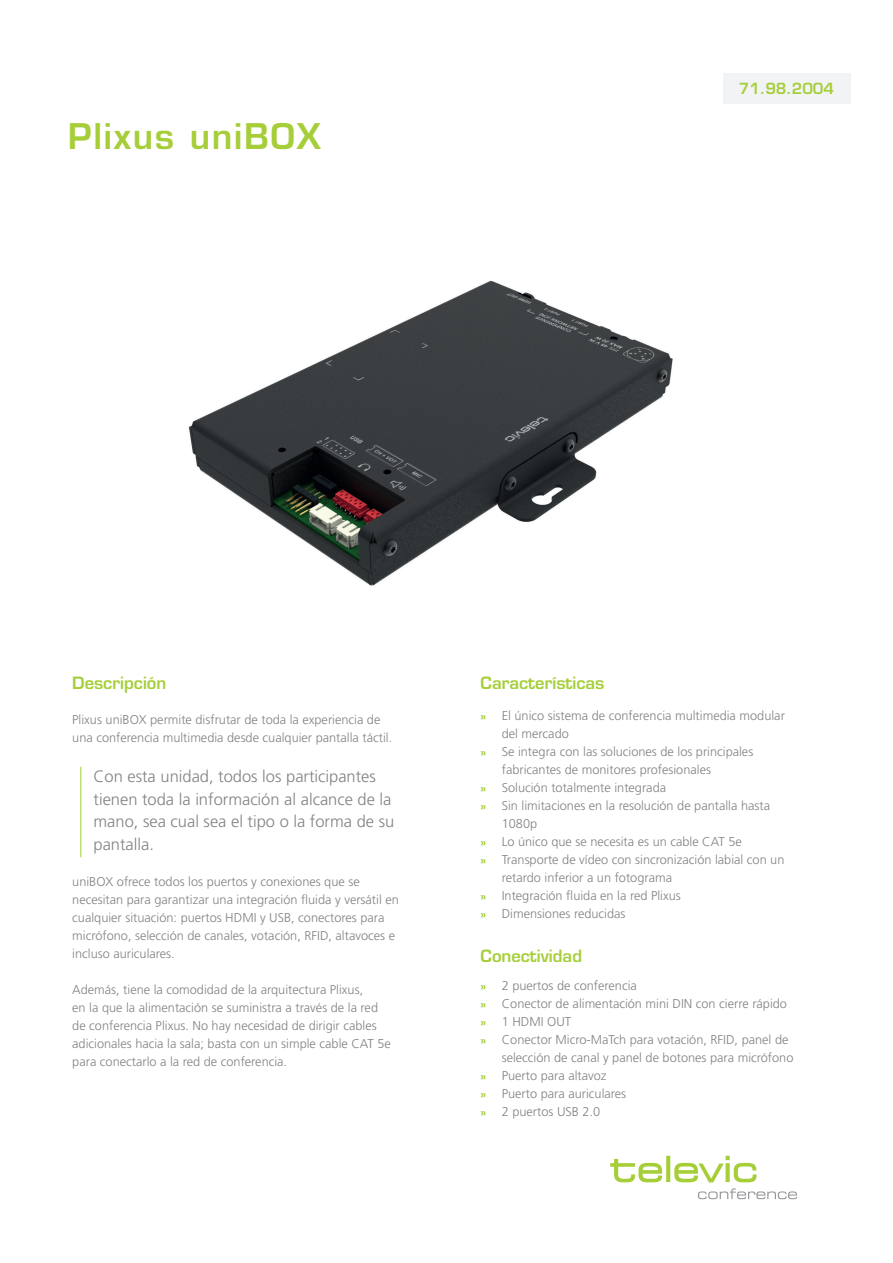
<style>
.page{position:relative;width:893px;height:1263px;background:#fff}
.page>*{position:absolute;margin:0;border:0;box-sizing:border-box;transform-origin:0 0}
.t1{font:600 34.5px "Eurostile LT Std";letter-spacing:.05em;color:#a6ce39}
.t2{font:300 16.5px/22.5px "Frutiger LT Std";color:#808285}
.t3{font:600 16.5px "Eurostile LT Std";color:#a6ce39}
.t4{font:600 15px "Eurostile LT Std";color:#a6ce39}
.t5{font:300 12.75px/18px "Frutiger LT Std";color:#808285}
.s1{font-weight:700;font-size:10.5px;color:#a6ce39}
</style>
<div class="page">
<svg style="left:698px;top:1188px;width:99px;height:11px"></svg>
<svg style="left:610px;top:1156px;width:147px;height:26px"></svg>
<img style="left:188px;top:280px;width:485px;height:306px">
<hr style="left:80px;top:767px;width:1px;height:90px;background:#a6ce39">
<div style="left:722px;top:73px;width:128px;height:30px;background:#f2f3f4"></div>
<h1 class="t1" style="left:68px;top:115px;width:254px">Plixus uniBOX</h1>
<p class="t4" style="left:739px;top:79px;width:97px">71.98.2004</p>
<p class="t4" style="left:823px;top:79px;width:12px">0</p>
<p class="t3" style="left:72px;top:672px;width:96px">Descripción</p>
<p class="t5" style="left:72px;top:710px;width:321px">Plixus uniBOX permite disfrutar de toda la experiencia de una conferencia multimedia desde cualquier pantalla táctil.</p>
<p class="t2" style="left:94px;top:765px;width:302px">Con esta unidad, todos los participantes tienen toda la información al alcance de la mano, sea cual sea el tipo o la forma de su pantalla.</p>
<p class="t5" style="left:72px;top:872px;width:328px">uniBOX ofrece todos los puertos y conexiones que se necesitan para garantizar una integración fluida y versátil en cualquier situación: puertos HDMI y USB, conectores para micrófono, selección de canales, votación, RFID, altavoces e incluso auriculares.</p>
<p class="t5" style="left:72px;top:980px;width:320px">Además, tiene la comodidad de la arquitectura Plixus,<br>en la que la alimentación se suministra a través de la red de conferencia Plixus. No hay necesidad de dirigir cables adicionales hacia la sala; basta con un simple cable CAT 5e para conectarlo a la red de conferencia.</p>
<p class="t3" style="left:480px;top:672px;width:125px">Características</p>
<p class="t5" style="left:480px;top:707px;width:306px"><span class="s1">»</span> El único sistema de conferencia multimedia modular</p>
<p class="t5" style="left:502px;top:725px;width:69px">del mercado</p>
<p class="t5" style="left:480px;top:743px;width:274px"><span class="s1">»</span> Se integra con las soluciones de los principales</p>
<p class="t5" style="left:502px;top:761px;width:211px">fabricantes de monitores profesionales</p>
<p class="t5" style="left:480px;top:779px;width:187px"><span class="s1">»</span> Solución totalmente integrada</p>
<p class="t5" style="left:480px;top:797px;width:291px"><span class="s1">»</span> Sin limitaciones en la resolución de pantalla hasta</p>
<p class="t5" style="left:502px;top:815px;width:37px">1080p</p>
<p class="t5" style="left:480px;top:833px;width:263px"><span class="s1">»</span> Lo único que se necesita es un cable CAT 5e</p>
<p class="t5" style="left:480px;top:851px;width:305px"><span class="s1">»</span> Transporte de vídeo con sincronización labial con un</p>
<p class="t5" style="left:502px;top:869px;width:172px">retardo inferior a un fotograma</p>
<p class="t5" style="left:480px;top:887px;width:202px"><span class="s1">»</span> Integración fluida en la red Plixus</p>
<p class="t5" style="left:480px;top:905px;width:147px"><span class="s1">»</span> Dimensiones reducidas</p>
<p class="t3" style="left:480px;top:945px;width:103px">Conectividad</p>
<p class="t5" style="left:480px;top:977px;width:158px"><span class="s1">»</span> 2 puertos de conferencia</p>
<p class="t5" style="left:480px;top:995px;width:308px"><span class="s1">»</span> Conector de alimentación mini DIN con cierre rápido</p>
<p class="t5" style="left:480px;top:1013px;width:92px"><span class="s1">»</span> 1 HDMI OUT</p>
<p class="t5" style="left:480px;top:1031px;width:309px"><span class="s1">»</span> Conector Micro-MaTch para votación, RFID, panel de</p>
<p class="t5" style="left:502px;top:1049px;width:293px">selección de canal y panel de botones para micrófono</p>
<p class="t5" style="left:480px;top:1067px;width:128px"><span class="s1">»</span> Puerto para altavoz</p>
<p class="t5" style="left:480px;top:1085px;width:147px"><span class="s1">»</span> Puerto para auriculares</p>
<p class="t5" style="left:480px;top:1103px;width:121px"><span class="s1">»</span> 2 puertos USB 2.0</p>
</div>
